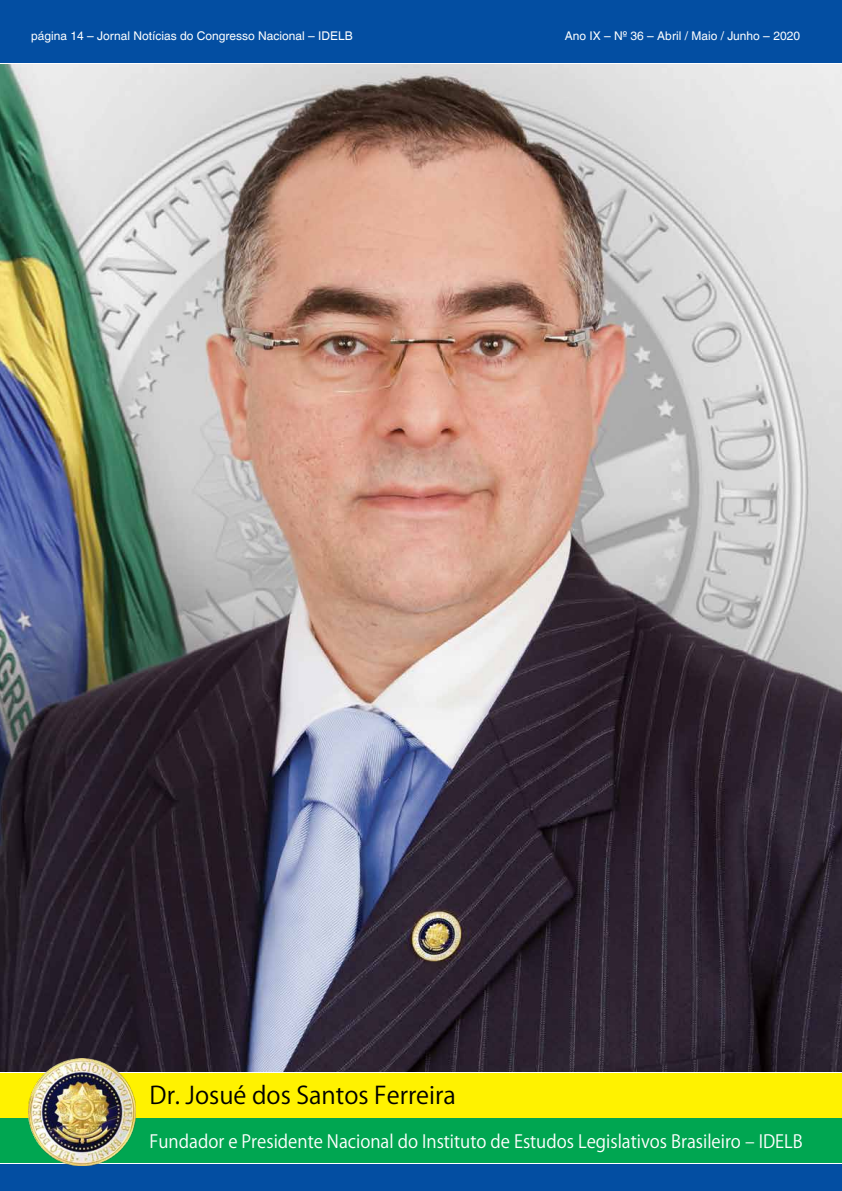
<style>
.page{position:relative;width:842px;height:1191px;background:#fff}
.page>*{position:absolute;margin:0;border:0;box-sizing:border-box;transform-origin:0 0}
.t1{font:24px "Koz Go Pro";color:#000}
.t2{font:18px "Koz Go Pro";color:#fff;scale:.95 1}
.t3{font:500 12px "Helvetica";color:#fff}
</style>
<div class="page">
<div style="left:0;top:1163px;width:842px;height:28px;background:#034ea2"></div>
<div style="left:0;top:0;width:842px;height:63px;background:#034ea2"></div>
<div style="left:0;top:1073px;width:842px;height:45px;background:#fff200"></div>
<div style="left:0;top:1118px;width:842px;height:45px;background:#00a651"></div>
<img style="left:0;top:64px;width:842px;height:1007px">
<img style="left:29px;top:1058px;width:107px;height:107px">
<p class="t3" style="left:31px;top:29px;width:323px">página 14 – Jornal Notícias do Congresso Nacional – IDELB</p>
<p class="t3" style="left:565px;top:29px;width:237px">Ano IX – Nº 36 – Abril / Maio / Junho – 2020</p>
<h1 class="t1" style="left:150px;top:1079px;width:308px">Dr. Josué dos Santos Ferreira</h1>
<h2 class="t2" style="left:150px;top:1129px;width:689px">Fundador e Presidente Nacional do Instituto de Estudos Legislativos Brasileiro – IDELB</h2>
</div>
